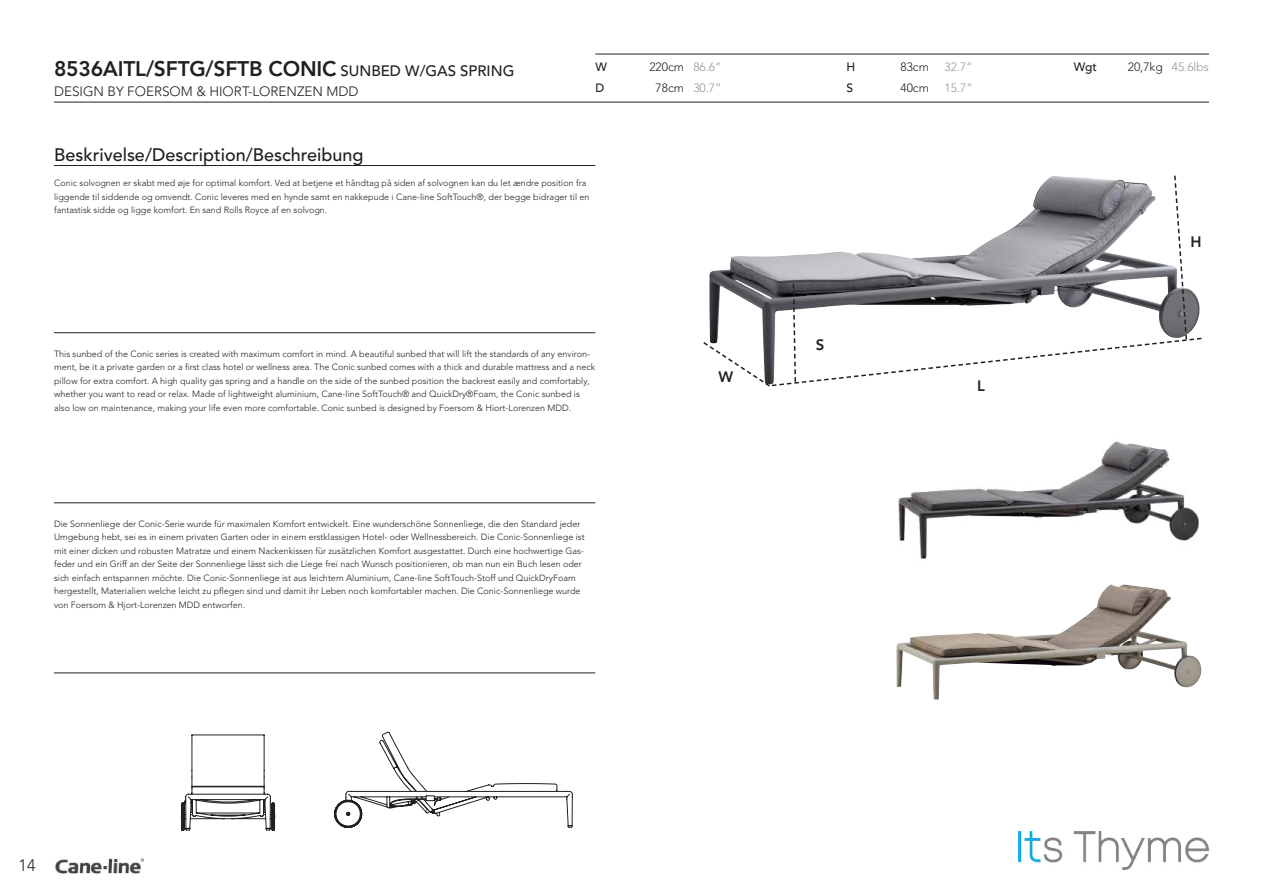
<style>
.page{position:relative;width:1263px;height:893px;background:#fff}
.page>*{position:absolute;margin:0;border:0;box-sizing:border-box;transform-origin:0 0}
.t1{font:800 21px "Avenir LT Pro";letter-spacing:-.01em;color:#231f20}
.t2{font:500 18px "Avenir LT Pro";color:#231f20}
.t3{font:300 16.5px "Avenir LT Pro";color:#231f20}
.t4{font:800 15px "Avenir LT Pro";color:#231f20}
.t5{font:300 13.5px "Avenir LT Pro";color:#231f20}
.t6{font:300 12px "Avenir LT Pro";color:#939598}
.t7{font:300 12px "Avenir LT Pro";color:#231f20}
.t8{font:500 12px "Avenir LT Pro";color:#231f20}
.t9{font:300 9px/13.5px "Avenir LT Pro";color:#231f20}
.s1{font-weight:500;font-size:15px}
.s2{color:#939598}
.s3{color:#231f20}
</style>
<div class="page">
<hr style="left:54px;top:102px;width:1155px;height:1px;background:#231f20">
<hr style="left:595px;top:54px;width:614px;height:1px;background:#231f20">
<hr style="left:54px;top:165px;width:541px;height:1px;background:#231f20">
<hr style="left:54px;top:332px;width:541px;height:1px;background:#231f20">
<hr style="left:54px;top:502px;width:541px;height:1px;background:#231f20">
<hr style="left:54px;top:672px;width:541px;height:1px;background:#231f20">
<svg style="left:703px;top:175px;width:499px;height:212px"></svg>
<img style="left:898px;top:441px;width:301px;height:118px">
<svg style="left:180px;top:734px;width:96px;height:97px"></svg>
<svg style="left:334px;top:731px;width:239px;height:97px"></svg>
<img style="left:896px;top:584px;width:306px;height:115px">
<img style="left:55px;top:858px;width:88px;height:16px">
<img style="left:1018px;top:831px;width:190px;height:39px">
<h1 class="t1" style="left:54px;top:56px;width:462px">8536AITL/SFTG/SFTB CONIC <span class="s1">SUNBED W/GAS SPRING</span></h1>
<h3 class="t5" style="left:54px;top:83px;width:306px">DESIGN BY FOERSOM &amp; HIORT-LORENZEN MDD</h3>
<h2 class="t2" style="left:54px;top:144px;width:311px">Beskrivelse/Description/Beschreibung</h2>
<h3 class="t8" style="left:595px;top:60px;width:13px">W</h3>
<h3 class="t7" style="left:649px;top:60px;width:74px">220cm <span class="s2">86.6”</span></h3>
<h3 class="t8" style="left:595px;top:81px;width:10px">D</h3>
<h3 class="t6" style="left:655px;top:81px;width:67px"><span class="s3">78cm</span> 30.7”</h3>
<p class="t9" style="left:54px;top:177px;width:537px">Conic solvognen er skabt med øje for optimal komfort. Ved at betjene et håndtag på siden af solvognen kan du let ændre position fra liggende til siddende og omvendt. Conic leveres med en hynde samt en nakkepude i Cane-line SoftTouch®, der begge bidrager til en fantastisk sidde og ligge komfort. En sand Rolls Royce af en solvogn.</p>
<p class="t9" style="left:54px;top:347px;width:542px">This sunbed of the Conic series is created with maximum comfort in mind. A beautiful sunbed that will lift the standards of any environ&shy;ment, be it a private garden or a first class hotel or wellness area. The Conic sunbed comes with a thick and durable mattress and a neck pillow for extra comfort. A high quality gas spring and a handle on the side of the sunbed position the backrest easily and comfortably, whether you want to read or relax. Made of lightweight aluminium, Cane-line SoftTouch® and QuickDry®Foam, the Conic sunbed is also low on maintenance, making your life even more comfortable. Conic sunbed is designed by Foersom &amp; Hiort-Lorenzen MDD.</p>
<p class="t9" style="left:54px;top:517px;width:532px">Die Sonnenliege der Conic-Serie wurde für maximalen Komfort entwickelt. Eine wunderschöne Sonnenliege, die den Standard jeder Umgebung hebt, sei es in einem privaten Garten oder in einem erstklassigen Hotel- oder Wellnessbereich. Die Conic-Sonnenliege ist mit einer dicken und robusten Matratze und einem Nackenkissen für zusätzlichen Komfort ausgestattet. Durch eine hochwertige Gas&shy;feder und ein Griff an der Seite der Sonnenliege lässt sich die Liege frei nach Wunsch positionieren, ob man nun ein Buch lesen oder sich einfach entspannen möchte. Die Conic-Sonnenliege ist aus leichtem Aluminium, Cane-line SoftTouch-Stoff und QuickDryFoam hergestellt, Materialien welche leicht zu pflegen sind und damit ihr Leben noch komfortabler machen. Die Conic-Sonnenliege wurde von Foersom &amp; Hjort-Lorenzen MDD entworfen.</p>
<h3 class="t4" style="left:718px;top:368px;width:16px">W</h3>
<h3 class="t8" style="left:846px;top:60px;width:10px">H</h3>
<h3 class="t7" style="left:900px;top:60px;width:30px">83cm</h3>
<h3 class="t6" style="left:944px;top:60px;width:30px">32.7”</h3>
<h3 class="t8" style="left:1074px;top:60px;width:25px">Wgt</h3>
<h3 class="t6" style="left:1128px;top:60px;width:83px"><span class="s3">20,7kg</span> 45.6lbs</h3>
<h3 class="t8" style="left:846px;top:81px;width:8px">S</h3>
<h3 class="t7" style="left:900px;top:81px;width:30px">40cm</h3>
<h3 class="t6" style="left:944px;top:81px;width:30px">15.7”</h3>
<h3 class="t4" style="left:816px;top:336px;width:10px">S</h3>
<h3 class="t4" style="left:977px;top:377px;width:9px">L</h3>
<h3 class="t4" style="left:1190px;top:233px;width:13px">H</h3>
<h3 class="t3" style="left:18px;top:855px;width:19px">14</h3>
</div>
